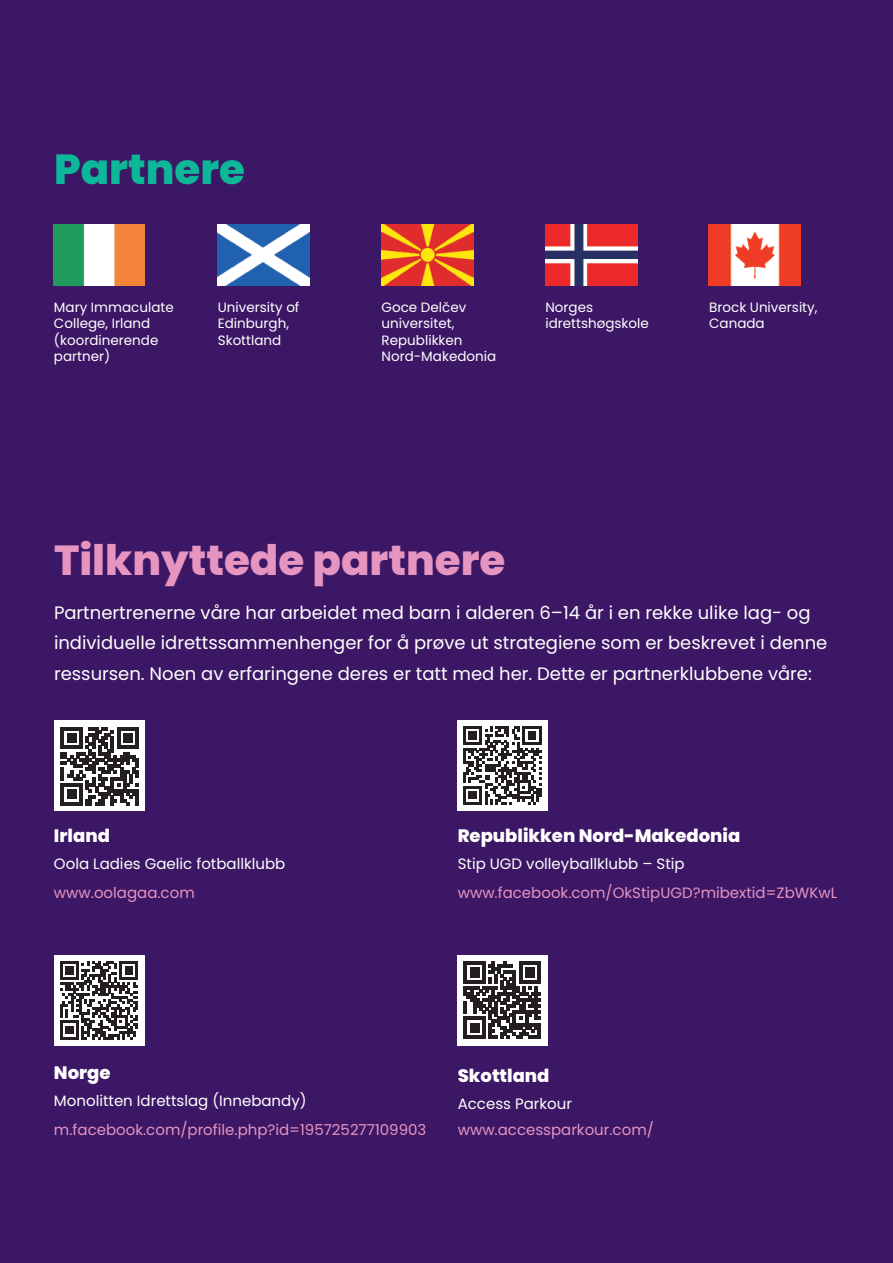
<style>
.page{position:relative;width:893px;height:1263px;background:#3c1765}
.page>*{position:absolute;margin:0;border:0;box-sizing:border-box;transform-origin:0 0}
.t1{font:800 42px "Poppins";color:#e694c0}
.t2{font:800 42px "Poppins";color:#0db899}
.t3{font:18px/30.3px "Poppins";color:#fff}
.t4{font:800 18px "Poppins";color:#fff}
.t5{font:15px "Poppins";color:#e694c0}
.t6{font:15px "Poppins";color:#fff}
.t7{font:13.5px/16.5px "Poppins";color:#fff}
</style>
<div class="page">
<div style="left:54px;top:720px;width:90px;height:90px;background:#fff"></div>
<svg style="left:61px;top:727px;width:78px;height:78px"></svg>
<div style="left:457px;top:720px;width:90px;height:90px;background:#fff"></div>
<svg style="left:463px;top:726px;width:78px;height:78px"></svg>
<div style="left:54px;top:955px;width:90px;height:90px;background:#fff"></div>
<svg style="left:60px;top:961px;width:78px;height:78px"></svg>
<div style="left:457px;top:955px;width:90px;height:90px;background:#fff"></div>
<svg style="left:464px;top:962px;width:76px;height:76px"></svg>
<img style="left:709px;top:224px;width:92px;height:61px">
<img style="left:54px;top:224px;width:91px;height:61px">
<img style="left:546px;top:224px;width:92px;height:61px">
<img style="left:381px;top:224px;width:92px;height:61px">
<img style="left:217px;top:224px;width:92px;height:61px">
<h1 class="t2" style="left:54px;top:145px;width:193px">Partnere</h1>
<p class="t7" style="left:54px;top:299px;width:121px">Mary Immaculate<br>College, Irland (koordinerende partner)</p>
<p class="t7" style="left:218px;top:299px;width:83px">University of<br>Edinburgh,<br>Skottland</p>
<p class="t7" style="left:382px;top:299px;width:116px">Goce Delčev universitet,<br>Republikken<br>Nord-Makedonia</p>
<p class="t7" style="left:545px;top:299px;width:105px">Norges idrettshøgskole</p>
<p class="t7" style="left:709px;top:299px;width:110px">Brock University,<br>Canada</p>
<h1 class="t1" style="left:54px;top:536px;width:453px">Tilknyttede partnere</h1>
<p class="t3" style="left:54px;top:598px;width:775px">Partnertrenerne våre har arbeidet med barn i alderen 6–14 år i en rekke ulike lag- og individuelle idrettssammenhenger for å prøve ut strategiene som er beskrevet i denne ressursen. Noen av erfaringene deres er tatt med her. Dette er partnerklubbene våre:</p>
<p class="t4" style="left:54px;top:825px;width:57px">Irland</p>
<p class="t6" style="left:54px;top:855px;width:233px">Oola Ladies Gaelic fotballklubb</p>
<p class="t5" style="left:54px;top:884px;width:142px">www.oolagaa.com</p>
<p class="t4" style="left:458px;top:825px;width:284px">Republikken Nord-Makedonia</p>
<p class="t6" style="left:458px;top:855px;width:228px">Stip UGD volleyballklubb – Stip</p>
<p class="t5" style="left:458px;top:884px;width:381px">www.facebook.com/OkStipUGD?mibextid=ZbWKwL</p>
<p class="t4" style="left:54px;top:1062px;width:58px">Norge</p>
<p class="t6" style="left:54px;top:1092px;width:254px">Monolitten Idrettslag (Innebandy)</p>
<p class="t5" style="left:54px;top:1121px;width:374px">m.facebook.com/profile.php?id=195725277109903</p>
<p class="t4" style="left:458px;top:1065px;width:93px">Skottland</p>
<p class="t6" style="left:458px;top:1095px;width:116px">Access Parkour</p>
<p class="t5" style="left:458px;top:1120px;width:198px">www.accessparkour.com/</p>
</div>
